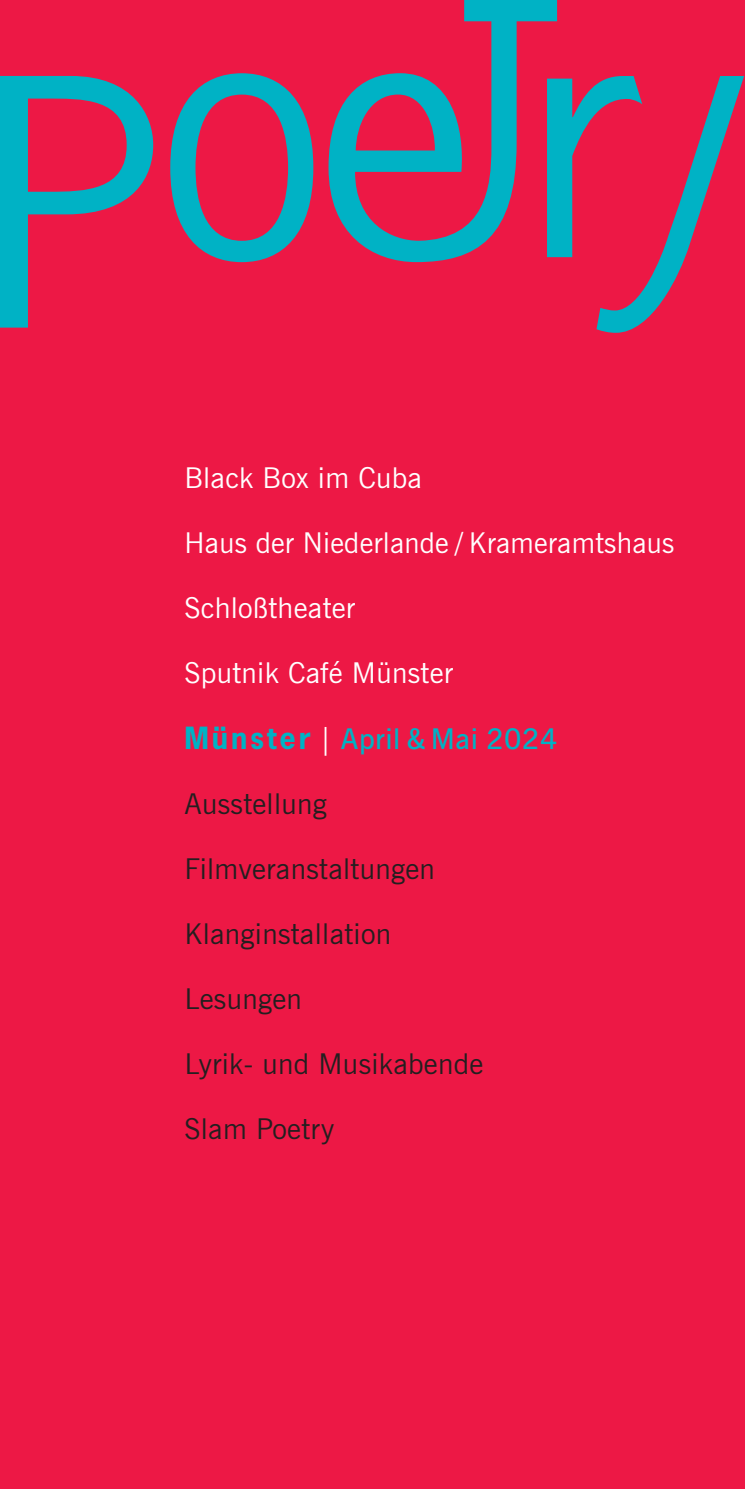
<style>
.page{position:relative;width:745px;height:1489px;background:#fff}
.page>*{position:absolute;margin:0;border:0;box-sizing:border-box;transform-origin:0 0}
.t1{font:28.75px "News Gothic BT";letter-spacing:.01em;color:#231f20}
.t2{font:28.75px "News Gothic BT";letter-spacing:.01em;color:#fff}
.t3{font:600 28.75px "News Gothic BT";letter-spacing:.02em;color:#00b2c5}
.s1{font-family:"News Gothic Std";font-weight:700}
.s2{font-weight:400;color:#fff}
</style>
<div class="page">
<div style="left:0;top:0;width:744px;height:1488px;background:#ed1845"></div>
<svg style="left:0;top:76px;width:153px;height:251px"></svg>
<svg style="left:170px;top:73px;width:143px;height:189px"></svg>
<svg style="left:328px;top:0;width:228px;height:262px"></svg>
<svg style="left:546px;top:76px;width:197px;height:257px"></svg>
<p class="t2" style="left:184px;top:461px;width:239px">Black Box im Cuba</p>
<p class="t2" style="left:184px;top:526px;width:491px">Haus der Niederlande / Krameramtshaus</p>
<p class="t2" style="left:184px;top:591px;width:172px">Schloßtheater</p>
<p class="t2" style="left:184px;top:656px;width:270px">Sputnik Café Münster</p>
<p class="t3" style="left:184px;top:720px;width:374px"><span class="s1">Münster</span> <span class="s2">|</span> April &amp;Mai 2024</p>
<p class="t1" style="left:184px;top:786px;width:144px">Ausstellung</p>
<p class="t1" style="left:184px;top:851px;width:252px">Filmveranstaltungen</p>
<p class="t1" style="left:184px;top:916px;width:208px">Klanginstallation</p>
<p class="t1" style="left:184px;top:981px;width:119px">Lesungen</p>
<p class="t1" style="left:184px;top:1046px;width:300px">Lyrik- und Musikabende</p>
<p class="t1" style="left:184px;top:1111px;width:151px">Slam Poetry</p>
</div>
